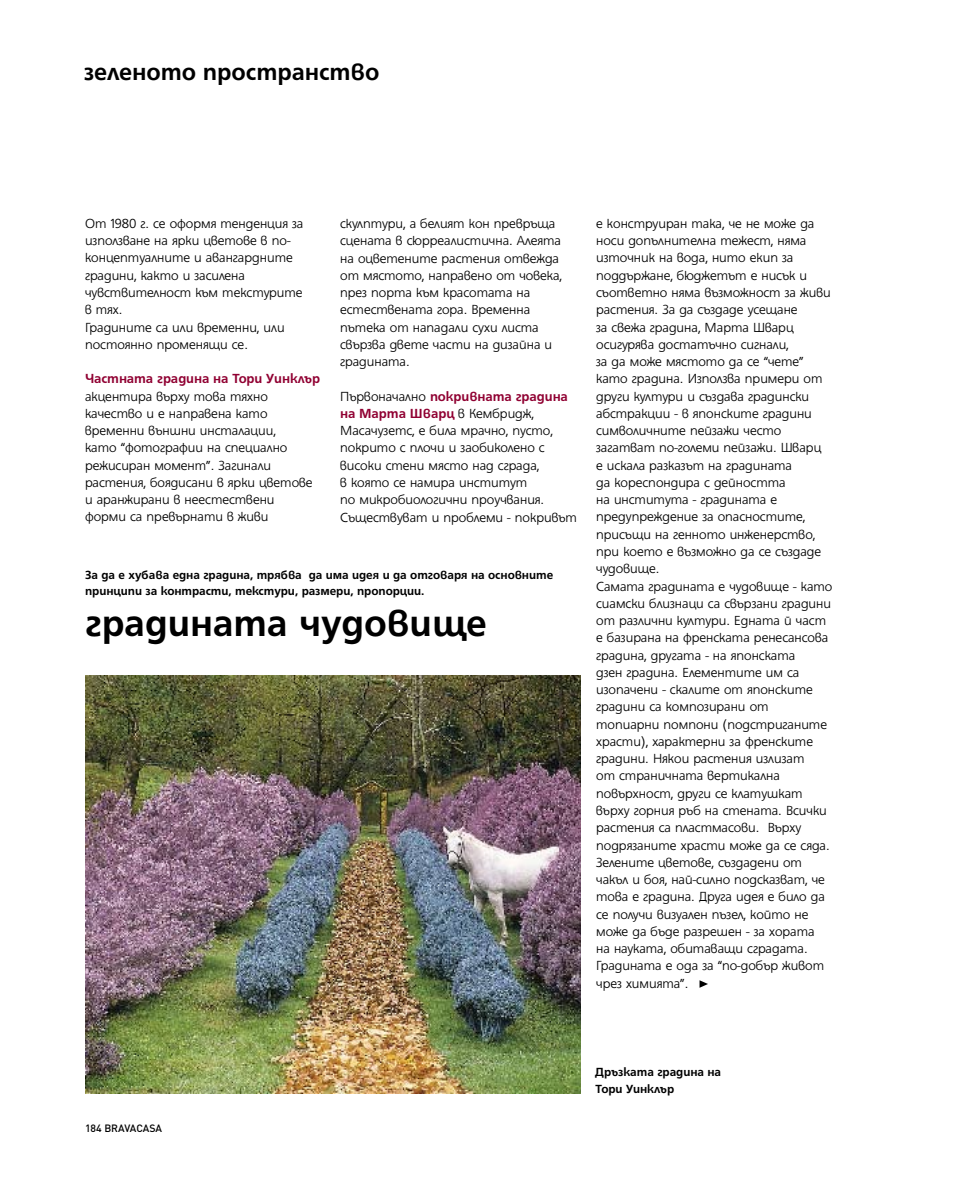
<style>
.page{position:relative;width:974px;height:1189px;background:#fff}
.page>*{position:absolute;margin:0;border:0;box-sizing:border-box;transform-origin:0 0}
.t1{font:700 40.5px "HS Grotesk Bg";color:#000}
.t2{font:700 25.5px "HS Grotesk Bg";color:#000}
.t3{font:300 14.25px/17.2px "HS Grotesk Bg";color:#000}
.t4{font:700 14.25px "HS Grotesk Bg";color:#900032}
.t5{font:700 12.75px/16.5px "HS Grotesk Bg";color:#000}
.t6{font:500 10.5px "DIN";color:#000}
.s1{font-weight:700;color:#900032}
</style>
<div class="page">
<svg style="left:699px;top:980px;width:9px;height:7px"></svg>
<img style="left:85px;top:675px;width:495px;height:418px">
<h2 class="t2" style="left:84px;top:58px;width:297px">зеленото пространство</h2>
<p class="t3" style="left:85px;top:214px;width:220px">От 1980 г. се оформя тенденция за използване на ярки цветове в по&shy;концептуалните и авангардните градини, както и засилена чувствителност към текстурите в тях.<br>Градините са или временни, или постоянно променящи се.</p>
<p class="t4" style="left:85px;top:370px;width:237px">Частната градина на Тори Уинклър</p>
<p class="t3" style="left:85px;top:387px;width:229px">акцентира върху това тяхно качество и е направена като временни външни инсталации,<br>като “фотографии на специално режисиран момент”. Загинали растения, боядисани в ярки цветове и аранжирани в неестествени форми са превърнати в живи</p>
<p class="t3" style="left:340px;top:214px;width:223px">скулптури, а белият кон превръща сцената в сюрреалистична. Алеята на оцветените растения отвежда от мястото, направено от човека, през порта към красотата на естествената гора. Временна пътека от нападали сухи листа свързва двете части на дизайна и градината.</p>
<p class="t3" style="left:340px;top:387px;width:238px">Първоначално <span class="s1">покривната градина на Марта Шварц</span> в Кембридж,<br>Масачузетс, е била мрачно, пусто, покрито с плочи и заобиколено с високи стени място над сграда,<br>в която се намира институт<br>по микробиологични проучвания.<br>Съществуват и проблеми - покривът</p>
<p class="t5" style="left:85px;top:566px;width:470px">За да е хубава една градина, трябва да има идея и да отговаря на основните принципи за контрасти, текстури, размери, пропорции.</p>
<h1 class="t1" style="left:85px;top:599px;width:403px">градината чудовище</h1>
<p class="t3" style="left:596px;top:214px;width:238px">е конструиран така, че не може да носи допълнителна тежест, няма източник на вода, нито екип за поддържане, бюджетът е нисък и съответно няма възможност за живи растения. За да създаде усещане<br>за свежа градина, Марта Шварц осигурява достатъчно сигнали,<br>за да може мястото да се “чете” като градина. Използва примери от други култури и създава градински абстракции - в японските градини символичните пейзажи често загатват по-големи пейзажи. Шварц<br>е искала разказът на градината<br>да кореспондира с дейността<br>на института - градината е предупреждение за опасностите, присъщи на генното инженерство, при което е възможно да се създаде чудовище.<br>Самата градината е чудовище - като сиамски близнаци са свързани градини от различни култури. Едната й част е базирана на френската ренесансова градина, другата - на японската<br>дзен градина. Елементите им са изопачени - скалите от японските градини са композирани от топиарни помпони (подстриганите храсти), характерни за френските градини. Някои растения излизат<br>от страничната вертикална повърхност, други се клатушкат върху горния ръб на стената. Всички растения са пластмасови. Върху подрязаните храсти може да се сяда.<br>Зелените цветове, създадени от чакъл и боя, най-силно подсказват, че това е градина. Друга идея е било да се получи визуален пъзел, който не може да бъде разрешен - за хората<br>на науката, обитаващи сградата.<br>Градината е ода за “по-добър живот чрез химията”.</p>
<p class="t6" style="left:85px;top:1120px;width:79px">184 BRAVACASA</p>
<p class="t5" style="left:596px;top:1063px;width:127px">Дръзката градина на<br>Тори Уинклър</p>
</div>
